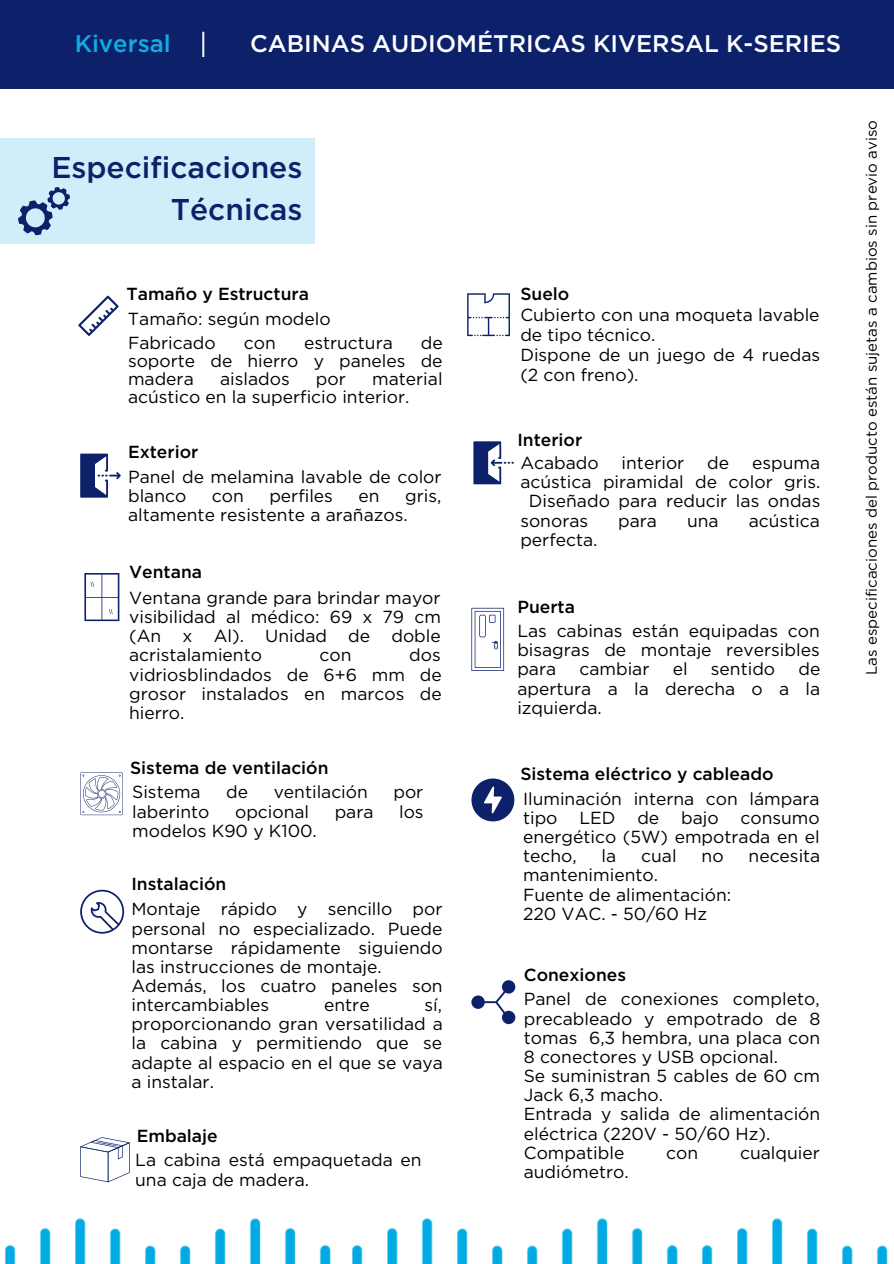
<style>
.page{position:relative;width:894px;height:1264px;background:#fff}
.page>*{position:absolute;margin:0;border:0;box-sizing:border-box;transform-origin:0 0}
.t1{font:300 36px "Gotham";color:#fff}
.t2{font:500 30px/41.7px "Gotham";color:#0c216a;text-align:right}
.t3{font:500 24px "Gotham";color:#fff}
.t4{font:500 24px "Gotham";color:#0fade5}
.t5{font:17.4px/19.2px "Gotham";color:#000}
.t6{font:500 17.4px "Gotham";color:#000}
.t7{font:15px "Gotham";color:#000}
</style>
<div class="page">
<svg style="left:78px;top:296px;width:41px;height:40px"></svg>
<svg style="left:467px;top:293px;width:43px;height:43px"></svg>
<svg style="left:80px;top:453px;width:41px;height:44px"></svg>
<svg style="left:473px;top:441px;width:40px;height:43px"></svg>
<svg style="left:84px;top:573px;width:35px;height:48px"></svg>
<svg style="left:471px;top:608px;width:33px;height:63px"></svg>
<svg style="left:80px;top:772px;width:43px;height:43px"></svg>
<svg style="left:471px;top:778px;width:43px;height:43px"></svg>
<svg style="left:80px;top:889px;width:44px;height:44px"></svg>
<svg style="left:80px;top:1137px;width:50px;height:45px"></svg>
<svg style="left:471px;top:980px;width:44px;height:44px"></svg>
<div style="left:0;top:0;width:893px;height:89px;background:#0c2169"></div>
<img style="left:5px;top:1218px;width:291px;height:45px">
<img style="left:319px;top:1218px;width:324px;height:45px">
<img style="left:666px;top:1218px;width:222px;height:45px">
<div style="left:0;top:138px;width:315px;height:106px;background:#cfeef9"></div>
<svg style="left:18px;top:187px;width:51px;height:48px"></svg>
<p class="t4" style="left:75px;top:32px;width:97px">Kiversal</p>
<p class="t1" style="left:198px;top:28px;width:11px">I</p>
<p class="t3" style="left:250px;top:32px;width:592px">CABINAS AUDIOMÉTRICAS KIVERSAL K-SERIES</p>
<p class="t2" style="left:51px;top:149px;width:252px">Especificaciones<br>Técnicas</p>
<p class="t6" style="left:126px;top:286px;width:184px">Tamaño y Estructura</p>
<p class="t5" style="left:128px;top:310px;width:204px">Tamaño: según modelo</p>
<p class="t5" style="left:128px;top:334px;width:89px">Fabricado</p>
<p class="t5" style="left:244px;top:334px;width:33px">con</p>
<p class="t5" style="left:304px;top:334px;width:90px">estructura</p>
<p class="t5" style="left:128px;top:335px;width:316px;line-height:18px;text-align:justify;text-indent:293px">de soporte de hierro y paneles de madera</p>
<p class="t5" style="left:128px;top:371px;width:316px;line-height:18px;text-indent:244px">material acústico en la superficio interior.</p>
<p class="t5" style="left:220px;top:370px;width:71px">aislados</p>
<p class="t5" style="left:316px;top:370px;width:31px">por</p>
<p class="t6" style="left:128px;top:444px;width:72px">Exterior</p>
<p class="t5" style="left:128px;top:468px;width:315px">Panel de melamina lavable de color blanco</p>
<p class="t5" style="left:212px;top:487px;width:33px">con</p>
<p class="t5" style="left:269px;top:487px;width:65px">perfiles</p>
<p class="t5" style="left:358px;top:487px;width:23px">en</p>
<p class="t5" style="left:128px;top:487px;width:314px;text-indent:277px">gris, altamente resistente a arañazos.</p>
<p class="t6" style="left:129px;top:564px;width:74px">Ventana</p>
<p class="t5" style="left:129px;top:589px;width:313px;text-align:justify">Ventana grande para brindar mayor visibilidad al médico: 69 x 79 cm (An x Al). Unidad de doble acristalamiento</p>
<p class="t5" style="left:129px;top:646px;width:314px;text-align:justify;text-indent:280px">dos vidriosblindados de 6+6 mm de grosor instalados en marcos de hierro.</p>
<p class="t5" style="left:319px;top:646px;width:33px">con</p>
<p class="t6" style="left:520px;top:286px;width:50px">Suelo</p>
<p class="t5" style="left:520px;top:305px;width:301px;line-height:20.2px">Cubierto con una moqueta lavable de tipo técnico.</p>
<p class="t5" style="left:520px;top:346px;width:301px;line-height:20.2px">Dispone de un juego de 4 ruedas (2 con freno).</p>
<p class="t6" style="left:517px;top:431px;width:66px">Interior</p>
<p class="t5" style="left:520px;top:454px;width:80px">Acabado</p>
<p class="t5" style="left:621px;top:454px;width:64px">interior</p>
<p class="t5" style="left:707px;top:454px;width:23px">de</p>
<p class="t5" style="left:751px;top:454px;width:69px">espuma</p>
<p class="t5" style="left:520px;top:473px;width:301px">acústica piramidal de color gris.</p>
<p class="t5" style="left:529px;top:492px;width:293px">Diseñado para reducir las ondas</p>
<p class="t5" style="left:520px;top:511px;width:69px">sonoras</p>
<p class="t5" style="left:618px;top:511px;width:40px">para</p>
<p class="t5" style="left:687px;top:511px;width:33px">una</p>
<p class="t5" style="left:748px;top:511px;width:73px">acústica</p>
<p class="t5" style="left:520px;top:531px;width:79px">perfecta.</p>
<p class="t6" style="left:517px;top:599px;width:59px">Puerta</p>
<p class="t5" style="left:517px;top:622px;width:304px;text-align:justify">Las cabinas están equipadas con bisagras de montaje reversibles para</p>
<p class="t5" style="left:517px;top:660px;width:304px;text-align:justify;text-indent:281px">de apertura a la derecha o a la izquierda.</p>
<p class="t5" style="left:579px;top:660px;width:71px">cambiar</p>
<p class="t5" style="left:672px;top:660px;width:16px">el</p>
<p class="t5" style="left:710px;top:660px;width:66px">sentido</p>
<p class="t6" style="left:130px;top:759px;width:200px">Sistema de ventilación</p>
<p class="t5" style="left:132px;top:783px;width:70px">Sistema</p>
<p class="t5" style="left:226px;top:783px;width:23px">de</p>
<p class="t5" style="left:273px;top:783px;width:96px">ventilación</p>
<p class="t5" style="left:393px;top:783px;width:31px">por</p>
<p class="t5" style="left:132px;top:802px;width:79px">laberinto</p>
<p class="t5" style="left:235px;top:802px;width:76px">opcional</p>
<p class="t5" style="left:334px;top:802px;width:40px">para</p>
<p class="t5" style="left:399px;top:802px;width:26px">los</p>
<p class="t5" style="left:132px;top:821px;width:186px">modelos K90 y K100.</p>
<p class="t6" style="left:520px;top:765px;width:254px">Sistema eléctrico y cableado</p>
<p class="t5" style="left:523px;top:790px;width:298px">Iluminación interna con lámpara tipo</p>
<p class="t5" style="left:579px;top:809px;width:38px">LED</p>
<p class="t5" style="left:637px;top:809px;width:23px">de</p>
<p class="t5" style="left:681px;top:809px;width:39px">bajo</p>
<p class="t5" style="left:523px;top:809px;width:298px;text-align:justify;text-indent:217px">consumo energético (5W) empotrada en el techo,</p>
<p class="t5" style="left:601px;top:847px;width:16px">la</p>
<p class="t5" style="left:641px;top:847px;width:37px">cual</p>
<p class="t5" style="left:701px;top:847px;width:24px">no</p>
<p class="t5" style="left:748px;top:847px;width:73px">necesita</p>
<p class="t5" style="left:523px;top:866px;width:136px">mantenimiento.</p>
<p class="t5" style="left:523px;top:885px;width:209px">Fuente de alimentación:</p>
<p class="t6" style="left:131px;top:876px;width:96px">Instalación</p>
<p class="t5" style="left:131px;top:900px;width:312px">Montaje rápido y sencillo por</p>
<p class="t5" style="left:523px;top:904px;width:186px">220 VAC. - 50/60 Hz</p>
<p class="t5" style="left:131px;top:919px;width:313px;text-align:justify">personal no especializado. Puede montarse rápidamente siguiendo las instrucciones de montaje.</p>
<p class="t5" style="left:131px;top:977px;width:313px">Además, los cuatro paneles son intercambiables</p>
<p class="t6" style="left:523px;top:967px;width:104px">Conexiones</p>
<p class="t5" style="left:523px;top:990px;width:298px;text-align:justify">Panel de conexiones completo, precableado y empotrado de 8 tomas 6,3 hembra, una placa con 8 conectores y USB opcional.</p>
<p class="t5" style="left:523px;top:1067px;width:298px">Se suministran 5 cables de 60 cm<br>Jack 6,3 macho.</p>
<p class="t5" style="left:523px;top:1105px;width:298px">Entrada y salida de alimentación eléctrica (220V - 50/60 Hz).</p>
<p class="t5" style="left:523px;top:1143px;width:102px">Compatible</p>
<p class="t5" style="left:666px;top:1143px;width:33px">con</p>
<p class="t5" style="left:739px;top:1143px;width:81px">cualquier</p>
<p class="t5" style="left:523px;top:1162px;width:106px">audiómetro.</p>
<p class="t5" style="left:131px;top:996px;width:313px;text-align:justify;text-indent:293px">sí, proporcionando gran versatilidad a la cabina y permitiendo que se adapte al espacio en el que se vaya a instalar.</p>
<p class="t5" style="left:324px;top:996px;width:47px">entre</p>
<p class="t6" style="left:137px;top:1128px;width:82px">Embalaje</p>
<p class="t5" style="left:135px;top:1151px;width:288px">La cabina está empaquetada en una caja de madera.</p>
<p class="t7" style="left:864px;top:675px;width:556px;rotate:-90deg">Las especificaciones del producto están sujetas a cambios sin previo aviso</p>
</div>
